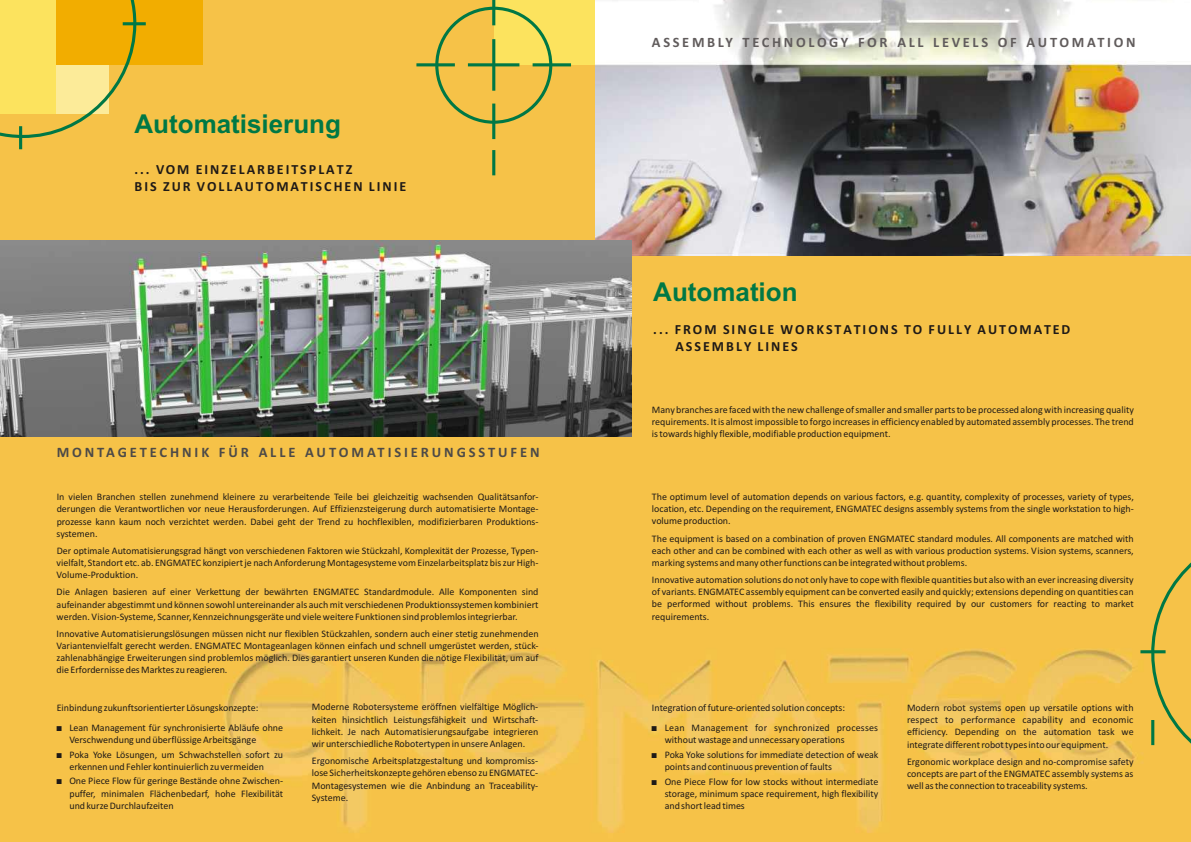
<style>
.page{position:relative;width:1191px;height:842px;background:#fff}
.page>*{position:absolute;margin:0;border:0;box-sizing:border-box;transform-origin:0 0}
.t1{font:700 26px "Arial";color:#007845}
.t2{font:700 14.5px "Calibri";letter-spacing:.2em;color:#4d4a47}
.t3{font:700 14.4px "Calibri";letter-spacing:.185em;color:#615c5c}
.t4{font:700 14px/17.1px "Calibri";letter-spacing:.145em;color:#1f1a17}
.t5{font:10px/12.2px "Calibri";color:#1f1a17;text-align:justify}
</style>
<div class="page">
<img style="left:0;top:0;width:1191px;height:842px">
<svg style="left:1134px;top:542px;width:57px;height:220px;background:#e8bd47"></svg>
<hr style="left:1151px;top:720px;width:3px;height:25px;background:#007845">
<div style="left:494px;top:0;width:101px;height:65px;background:#fce35e"></div>
<div style="left:56px;top:0;width:146px;height:65px;background:#f2ad00"></div>
<hr style="left:19px;top:126px;width:3px;height:23px;background:#007845">
<hr style="left:123px;top:22px;width:23px;height:3px;background:#007845">
<svg style="left:0;top:0;width:138px;height:140px"></svg>
<hr style="left:492px;top:150px;width:3px;height:25px;background:#007845">
<div style="left:435px;top:7px;width:117px;height:117px;border:3px solid #007845;border-radius:50%"></div>
<hr style="left:533px;top:63px;width:38px;height:3px;background:#007845">
<hr style="left:492px;top:0;width:3px;height:25px;background:#007845">
<hr style="left:492px;top:39px;width:3px;height:52px;background:#007845">
<hr style="left:468px;top:63px;width:51px;height:3px;background:#007845">
<hr style="left:416px;top:63px;width:39px;height:3px;background:#007845">
<hr style="left:492px;top:104px;width:3px;height:35px;background:#007845">
<img style="left:595px;top:0;width:596px;height:255px">
<img style="left:0;top:240px;width:632px;height:197px">
<svg style="left:57px;top:726px;width:5px;height:5px"></svg>
<svg style="left:57px;top:753px;width:5px;height:5px"></svg>
<svg style="left:57px;top:780px;width:5px;height:4px"></svg>
<svg style="left:652px;top:726px;width:5px;height:5px"></svg>
<svg style="left:652px;top:753px;width:5px;height:5px"></svg>
<svg style="left:652px;top:780px;width:5px;height:5px"></svg>
<h1 class="t1" style="left:134px;top:114px;width:208px">Automatisierung</h1>
<h3 class="t4" style="left:134px;top:162px;width:273px">... VOM EINZELARBEITSPLATZ<br>BIS ZUR VOLLAUTOMATISCHEN LINIE</h3>
<h2 class="t2" style="left:57px;top:446px;width:484px">MONTAGETECHNIK FÜR ALLE AUTOMATISIERUNGSSTUFEN</h2>
<p class="t5" style="left:57px;top:492px;width:483px">In vielen Branchen stellen zunehmend kleinere zu verarbeitende Teile bei gleichzeitig wachsenden Qualitätsanfor&shy;derungen die Verantwortlichen vor neue Herausforderungen. Auf Effizienzsteigerung durch automatisierte Montage&shy;prozesse kann kaum noch verzichtet werden. Dabei geht der Trend zu hochflexiblen, modifizierbaren Produktions&shy;systemen.</p>
<p class="t5" style="left:57px;top:545px;width:483px">Der optimale Automatisierungsgrad hängt von verschiedenen Faktoren wie Stückzahl, Komplexität der Prozesse, Typen&shy;vielfalt, Standort etc. ab. ENGMATEC konzipiert je nach Anforderung Montagesysteme vom Einzelarbeitsplatz bis zur High-Volume-Produktion.</p>
<p class="t5" style="left:57px;top:587px;width:483px">Die Anlagen basieren auf einer Verkettung der bewährten ENGMATEC Standardmodule. Alle Komponenten sind aufeinander abgestimmt und können sowohl untereinander als auch mit verschiedenen Produktionssystemen kombiniert werden. Vision-Systeme, Scanner, Kennzeichnungsgeräte und viele weitere Funktionen sind problemlos integrierbar.</p>
<p class="t5" style="left:57px;top:628px;width:483px">Innovative Automatisierungslösungen müssen nicht nur flexiblen Stückzahlen, sondern auch einer stetig zunehmenden Variantenvielfalt gerecht werden. ENGMATEC Montageanlagen können einfach und schnell umgerüstet werden, stück&shy;zahlenabhängige Erweiterungen sind problemlos möglich. Dies garantiert unseren Kunden die nötige Flexibilität, um auf die Erfordernisse des Marktes zu reagieren.</p>
<p class="t5" style="left:69px;top:698px;width:215px;line-height:20.1px;text-indent:-13px">Einbindung zukunftsorientierter Lösungskonzepte:<br>Lean Management für synchronisierte Abläufe ohne</p>
<p class="t5" style="left:69px;top:733px;width:215px;line-height:14.6px">Verschwendung und überflüssige Arbeitsgänge<br>Poka Yoke Lösungen, um Schwachstellen sofort zu</p>
<p class="t5" style="left:69px;top:760px;width:215px;line-height:14.6px">erkennen und Fehler kontinuierlich zu vermeiden<br>One Piece Flow für geringe Bestände ohne Zwischen-</p>
<p class="t5" style="left:69px;top:788px;width:215px">puffer, minimalen Flächenbedarf, hohe Flexibilität und kurze Durchlaufzeiten</p>
<p class="t5" style="left:312px;top:702px;width:228px">Moderne Robotersysteme eröffnen vielfältige Möglich&shy;keiten hinsichtlich Leistungsfähigkeit und Wirtschaft&shy;lichkeit. Je nach Automatisierungsaufgabe integrieren wir unterschiedliche Robotertypen in unsere Anlagen.</p>
<p class="t5" style="left:312px;top:756px;width:228px">Ergonomische Arbeitsplatzgestaltung und kompromiss&shy;lose Sicherheitskonzepte gehören ebenso zu ENGMATEC-Montagesystemen wie die Anbindung an Traceability-Systeme.</p>
<h3 class="t3" style="left:652px;top:36px;width:485px">ASSEMBLY TECHNOLOGY FOR ALL LEVELS OF AUTOMATION</h3>
<h1 class="t1" style="left:653px;top:282px;width:146px">Automation</h1>
<h3 class="t4" style="left:675px;top:322px;width:396px;text-indent:-22px">... FROM SINGLE WORKSTATIONS TO FULLY AUTOMATED<br>ASSEMBLY LINES</h3>
<p class="t5" style="left:652px;top:404px;width:483px">Many branches are faced with the new challenge of smaller and smaller parts to be processed along with increasing quality requirements. It is almost impossible to forgo increases in efficiency enabled by automated assembly processes. The trend is towards highly flexible, modifiable production equipment.</p>
<p class="t5" style="left:652px;top:491px;width:483px">The optimum level of automation depends on various factors, e.g. quantity, complexity of processes, variety of types, location, etc. Depending on the requirement, ENGMATEC designs assembly systems from the single workstation to high&shy;volume production.</p>
<p class="t5" style="left:652px;top:533px;width:483px">The equipment is based on a combination of proven ENGMATEC standard modules. All components are matched with each other and can be combined with each other as well as with various production systems. Vision systems, scanners, marking systems and many other functions can be integrated without problems.</p>
<p class="t5" style="left:652px;top:574px;width:483px">Innovative automation solutions do not only have to cope with flexible quantities but also with an ever increasing diversity of variants. ENGMATEC assembly equipment can be converted easily and quickly; extensions depending on quantities can be performed without problems. This ensures the flexibility required by our customers for reacting to market requirements.</p>
<p class="t5" style="left:665px;top:699px;width:215px;line-height:19.9px;text-indent:-13px">Integration of future-oriented solution concepts:<br>Lean Management for synchronized processes</p>
<p class="t5" style="left:665px;top:733px;width:215px;line-height:14.6px">without wastage and unnecessary operations<br>Poka Yoke solutions for immediate detection of weak</p>
<p class="t5" style="left:665px;top:760px;width:215px;line-height:14.6px">points and continuous prevention of faults<br>One Piece Flow for low stocks without intermediate</p>
<p class="t5" style="left:665px;top:788px;width:215px">storage, minimum space requirement, high flexibility and short lead times</p>
<p class="t5" style="left:907px;top:702px;width:228px">Modern robot systems open up versatile options with respect to performance capability and economic efficiency. Depending on the automation task we integrate different robot types into our equipment.</p>
<p class="t5" style="left:907px;top:756px;width:228px">Ergonomic workplace design and no-compromise safety concepts are part of the ENGMATEC assembly systems as well as the connection to traceability systems.</p>
</div>
